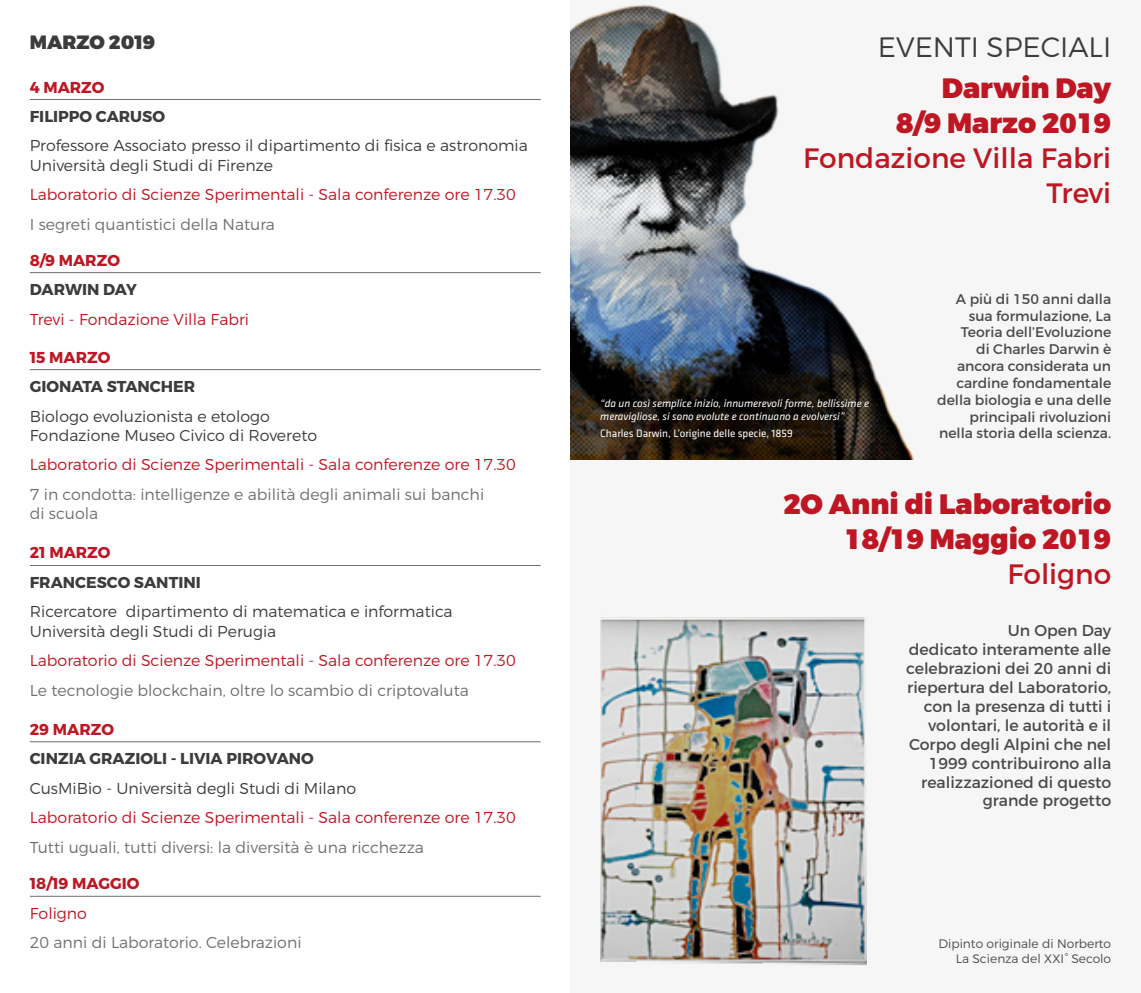
<style>
.page{position:relative;width:1141px;height:993px;background:#fff}
.page>*{position:absolute;margin:0;border:0;box-sizing:border-box;transform-origin:0 0}
.t1{font:900 28px/35px "Montserrat";color:#be1622;text-align:right}
.t2{font:28px/35px "Montserrat";color:#be1622;text-align:right}
.t3{font:300 28px "Montserrat";color:#3c3c3b}
.t4{font:900 19.25px "Montserrat";color:#3c3c3b}
.t5{font:300 15.75px/19.2px "Montserrat";color:#3c3c3b}
.t6{font:300 15.75px "Montserrat";color:#be1622}
.t7{font:300 15.75px/19.2px "Montserrat";color:#706f6f}
.t8{font:15.75px/18.9px "Montserrat";color:#4a4a49;text-align:right}
.t9{font:700 15.75px "Montserrat";color:#3c3c3b}
.t10{font:700 15.75px "Montserrat";color:#be1622}
.t11{font:14px/16.8px "Montserrat";color:#4a4a49;text-align:right}
.t12{font:300 12.25px/14.7px "Montserrat";color:#4a4a49;text-align:right}
.t13{font:italic 11.03px/13.3px "Klavika";color:#fff}
.t14{font:11.03px "Klavika";color:#fff}
</style>
<div class="page">
<div style="left:570px;top:0;width:571px;height:992px;background:#f6f6f6"></div>
<img style="left:570px;top:5px;width:344px;height:454px">
<hr style="left:30px;top:369px;width:511px;height:1px;background:#706f6f">
<hr style="left:30px;top:272px;width:511px;height:1px;background:#706f6f">
<hr style="left:30px;top:565px;width:511px;height:1px;background:#706f6f">
<hr style="left:30px;top:741px;width:511px;height:1px;background:#706f6f">
<hr style="left:30px;top:895px;width:511px;height:1px;background:#706f6f">
<hr style="left:30px;top:99px;width:511px;height:1px;background:#706f6f">
<img style="left:600px;top:617px;width:266px;height:348px">
<p class="t4" style="left:30px;top:30px;width:127px">MARZO 2019</p>
<p class="t10" style="left:30px;top:77px;width:76px">4 MARZO</p>
<p class="t9" style="left:30px;top:107px;width:137px">FILIPPO CARUSO</p>
<p class="t5" style="left:30px;top:136px;width:500px">Professore Associato presso il dipartimento di fisica e astronomia<br>Università degli Studi di Firenze</p>
<p class="t6" style="left:30px;top:185px;width:488px">Laboratorio di Scienze Sperimentali - Sala conferenze ore 17.30</p>
<p class="t7" style="left:30px;top:214px;width:247px">I segreti quantistici della Natura</p>
<p class="t10" style="left:30px;top:250px;width:92px">8/9 MARZO</p>
<p class="t9" style="left:30px;top:279px;width:109px">DARWIN DAY</p>
<p class="t6" style="left:30px;top:309px;width:221px">Trevi - Fondazione Villa Fabri</p>
<p class="t10" style="left:30px;top:347px;width:82px">15 MARZO</p>
<p class="t9" style="left:30px;top:376px;width:166px">GIONATA STANCHER</p>
<p class="t5" style="left:30px;top:406px;width:289px">Biologo evoluzionista e etologo<br>Fondazione Museo Civico di Rovereto</p>
<p class="t6" style="left:30px;top:455px;width:488px">Laboratorio di Scienze Sperimentali - Sala conferenze ore 17.30</p>
<p class="t7" style="left:30px;top:484px;width:456px">7 in condotta: intelligenze e abilità degli animali sui banchi di scuola</p>
<p class="t10" style="left:30px;top:543px;width:82px">21 MARZO</p>
<p class="t9" style="left:30px;top:572px;width:172px">FRANCESCO SANTINI</p>
<p class="t5" style="left:30px;top:601px;width:424px">Ricercatore dipartimento di matematica e informatica<br>Università degli Studi di Perugia</p>
<p class="t6" style="left:30px;top:650px;width:488px">Laboratorio di Scienze Sperimentali - Sala conferenze ore 17.30</p>
<p class="t7" style="left:30px;top:680px;width:441px">Le tecnologie blockchain, oltre lo scambio di criptovaluta</p>
<p class="t10" style="left:30px;top:719px;width:86px">29 MARZO</p>
<p class="t9" style="left:30px;top:748px;width:286px">CINZIA GRAZIOLI - LIVIA PIROVANO</p>
<p class="t5" style="left:30px;top:778px;width:328px">CusMiBio - Università degli Studi di Milano</p>
<p class="t6" style="left:30px;top:807px;width:488px">Laboratorio di Scienze Sperimentali - Sala conferenze ore 17.30</p>
<p class="t7" style="left:30px;top:837px;width:396px">Tutti uguali, tutti diversi: la diversità è una ricchezza</p>
<p class="t10" style="left:30px;top:873px;width:111px">18/19 MAGGIO</p>
<p class="t6" style="left:30px;top:903px;width:59px">Foligno</p>
<p class="t7" style="left:30px;top:932px;width:273px">20 anni di Laboratorio. Celebrazioni</p>
<h1 class="t3" style="left:878px;top:30px;width:235px">EVENTI SPECIALI</h1>
<h1 class="t1" style="left:896px;top:72px;width:216px">Darwin Day<br>8/9 Marzo 2019</h1>
<h1 class="t2" style="left:803px;top:141px;width:310px">Fondazione Villa Fabri<br>Trevi</h1>
<p class="t13" style="left:600px;top:397px;width:270px">“da un così semplice inizio, innumerevoli forme, bellissime e meravigliose, si sono evolute e continuano a evolversi”</p>
<p class="t14" style="left:600px;top:427px;width:194px">Charles Darwin, L’origine delle specie, 1859</p>
<p class="t11" style="left:937px;top:290px;width:176px">A più di 150 anni dalla sua formulazione, La<br>Teoria dell’Evoluzione<br>di Charles Darwin è ancora considerata un cardine fondamentale della biologia e una delle principali rivoluzioni nella storia della scienza.</p>
<h1 class="t1" style="left:783px;top:487px;width:329px">2O Anni di Laboratorio<br>18/19 Maggio 2019</h1>
<h1 class="t2" style="left:1007px;top:556px;width:105px">Foligno</h1>
<p class="t8" style="left:906px;top:621px;width:207px">Un Open Day<br>dedicato interamente alle celebrazioni dei 20 anni di riepertura del Laboratorio, con la presenza di tutti i volontari, le autorità e il<br>Corpo degli Alpini che nel<br>1999 contribuirono alla realizzazioned di questo grande progetto</p>
<p class="t12" style="left:938px;top:935px;width:174px">Dipinto originale di Norberto<br>La Scienza del XXI° Secolo</p>
</div>
